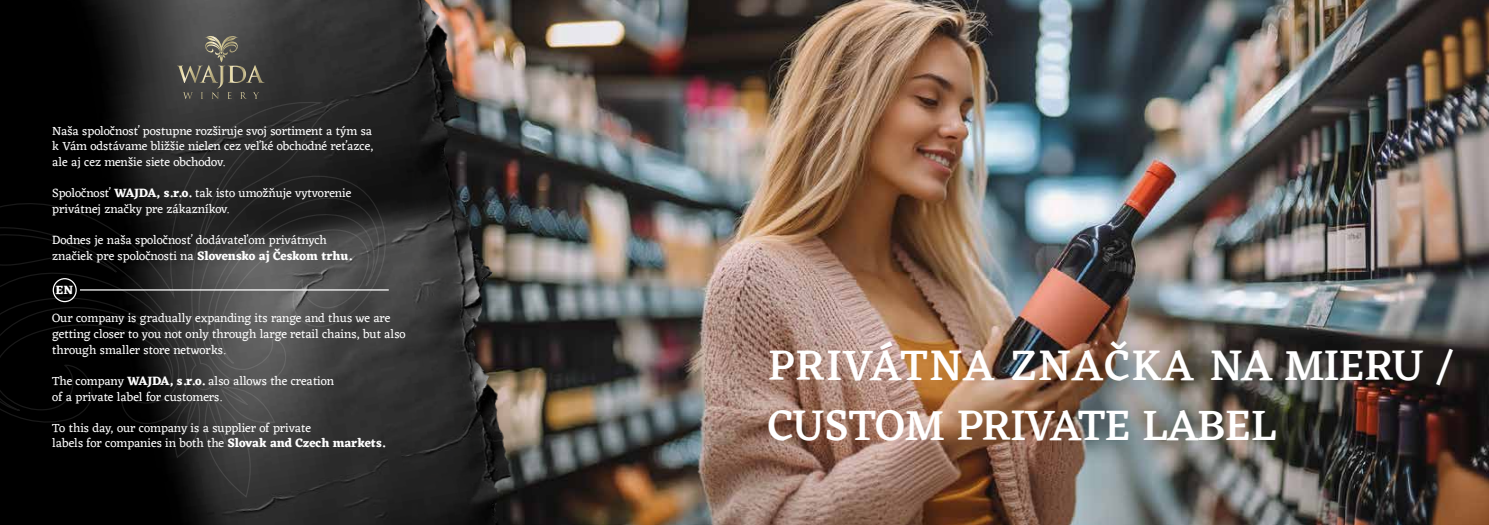
<style>
.page{position:relative;width:1489px;height:525px;background:#fff}
.page>*{position:absolute;margin:0;border:0;box-sizing:border-box;transform-origin:0 0}
.t1{font:500 43.75px/60px "Eczar";color:#fff}
.t2{font:12.5px/15.6px "Eczar";color:#fff}
.t3{font:700 12.5px "Eczar";color:#fff}
.s1{font-weight:700}
</style>
<div class="page">
<img style="left:633px;top:0;width:855px;height:524px">
<img style="left:0;top:0;width:633px;height:524px">
<svg style="left:0;top:98px;width:387px;height:400px;background:#222"></svg>
<svg style="left:177px;top:36px;width:87px;height:63px;background:#56554f"></svg>
<hr style="left:80px;top:289px;width:309px;height:1px;background:#fff">
<div style="left:53px;top:278px;width:24px;height:24px;border:1px solid #fff;border-radius:50%"></div>
<p class="t2" style="left:52px;top:123px;width:322px;text-align:justify">Naša spoločnosť postupne rozširuje svoj sortiment a tým sa k Vám odstávame bližšie nielen cez veľké obchodné reťazce, ale aj cez menšie siete obchodov.</p>
<p class="t2" style="left:52px;top:186px;width:300px">Spoločnosť <span class="s1">WAJDA, s.r.o.</span> tak isto umožňuje vytvorenie privátnej značky pre zákazníkov.</p>
<p class="t2" style="left:52px;top:233px;width:301px">Dodnes je naša spoločnosť dodávateľom privátnych značiek pre spoločnosti na <span class="s1">Slovensko aj Českom trhu.</span></p>
<p class="t3" style="left:55px;top:282px;width:19px">EN</p>
<p class="t2" style="left:52px;top:311px;width:355px">Our company is gradually expanding its range and thus we are getting closer to you not only through large retail chains, but also through smaller store networks.</p>
<p class="t2" style="left:52px;top:373px;width:283px">The company <span class="s1">WAJDA, s.r.o.</span> also allows the creation of a private label for customers.</p>
<p class="t2" style="left:52px;top:420px;width:334px">To this day, our company is a supplier of private<br>labels for companies in both the <span class="s1">Slovak and Czech markets.</span></p>
<h1 class="t1" style="left:768px;top:334px;width:686px">PRIVÁTNA ZNAČKA NA MIERU /<br>CUSTOM PRIVATE LABEL</h1>
</div>
